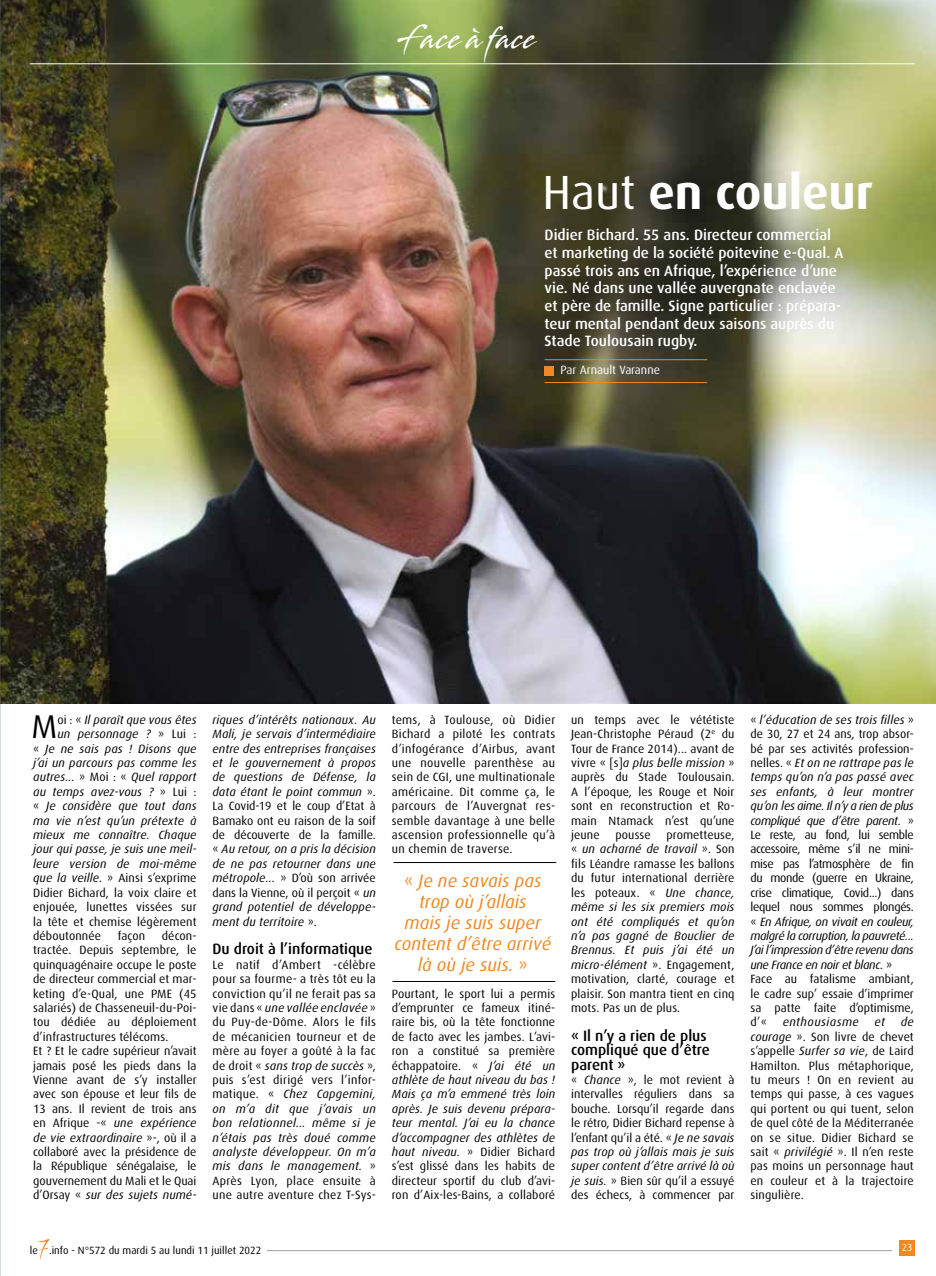
<style>
.page{position:relative;width:936px;height:1276px;background:#fff}
.page>*{position:absolute;margin:0;border:0;box-sizing:border-box;transform-origin:0 0}
.t1{font:700 48px "Dax";color:#fff}
.t2{font:33px "Dax";color:#000}
.t3{font:30px "Stingray";letter-spacing:.04em;color:#fff;scale:.74 1}
.t4{font:italic 18px/21px "Dax";letter-spacing:.005em;color:#f18821;text-align:center}
.t5{font:500 15px/17.7px "Dax";color:#fff}
.t6{font:500 15px/14.4px "Dax";color:#000}
.t7{font:12px/14.4px "Dax";color:#000;text-align:justify}
.t8{font:italic 12px/14.4px "Dax";letter-spacing:.01em;color:#000;text-align:justify}
.t9{font:12px/14.4px "Dax";letter-spacing:-.025em;color:#000}
.t10{font:12px "Dax";color:#fff}
.t11{font:italic 12px "Dax";letter-spacing:.04em;color:#000}
.t12{font:10.5px "Dax";color:#000}
.t13{font:10.2px "Dax";color:#fff}
.s1{font-weight:400}
.s2{font-style:normal}
.s3{font-style:italic}
</style>
<div class="page">
<img style="left:0;top:0;width:935px;height:703px">
<hr style="left:544px;top:359px;width:163px;height:1px;background:#f18825">
<div style="left:544px;top:366px;width:10px;height:9px;background:#f18821"></div>
<hr style="left:544px;top:382px;width:163px;height:1px;background:#f18825">
<hr style="left:30px;top:64px;width:884px;height:1px;background:#fff">
<div style="left:899px;top:1240px;width:15px;height:15px;background:#f18821"></div>
<hr style="left:393px;top:862px;width:163px;height:1px;background:#000">
<hr style="left:392px;top:981px;width:163px;height:1px;background:#000">
<hr style="left:267px;top:1250px;width:625px;height:1px;background:#9d9d9c">
<svg style="left:38px;top:1239px;width:11px;height:19px"></svg>
<h3 class="t3" style="left:399px;top:18px;width:186px">Face à face</h3>
<h1 class="t1" style="left:542px;top:166px;width:332px"><span class="s1">Haut</span> en couleur</h1>
<p class="t5" style="left:544px;top:226px;width:300px">Didier Bichard. 55 ans. Directeur commercial et marketing de la société poitevine e-Qual. A passé trois ans en Afrique, l’expérience d’une vie. Né dans une vallée auvergnate enclavée et père de famille. Signe particulier : prépara&shy;teur mental pendant deux saisons auprès du Stade Toulousain rugby.</p>
<p class="t10" style="left:560px;top:363px;width:101px">Par Arnault Varanne</p>
<h2 class="t2" style="left:31px;top:708px;width:27px">M</h2>
<p class="t8" style="left:57px;top:712px;width:140px"><span class="s2">oi : «</span> Il paraît que vous êtes</p>
<p class="t8" style="left:57px;top:727px;width:140px">un personnage ? <span class="s2">» Lui :</span></p>
<p class="t8" style="left:33px;top:741px;width:165px"><span class="s2">«</span> Je ne sais pas ! Disons que</p>
<p class="t8" style="left:33px;top:756px;width:165px">j’ai un parcours pas comme les</p>
<p class="t8" style="left:33px;top:770px;width:165px">autres... <span class="s2">» Moi : «</span> Quel rapport</p>
<p class="t8" style="left:33px;top:784px;width:165px">au temps avez-vous ? <span class="s2">» Lui :</span></p>
<p class="t8" style="left:33px;top:799px;width:165px"><span class="s2">«</span> Je considère que tout dans</p>
<p class="t8" style="left:33px;top:813px;width:165px">ma vie n’est qu’un prétexte à</p>
<p class="t8" style="left:33px;top:828px;width:165px">mieux me connaître. Chaque</p>
<p class="t8" style="left:33px;top:842px;width:165px">jour qui passe, je suis une meil-</p>
<p class="t8" style="left:33px;top:856px;width:165px">leure version de moi-même</p>
<p class="t7" style="left:33px;top:871px;width:165px"><span class="s3">que la veille.</span> » Ainsi s’exprime</p>
<p class="t7" style="left:33px;top:885px;width:165px">Didier Bichard, la voix claire et</p>
<p class="t7" style="left:33px;top:900px;width:165px">enjouée, lunettes vissées sur</p>
<p class="t7" style="left:33px;top:914px;width:165px">la tête et chemise légèrement</p>
<p class="t7" style="left:33px;top:928px;width:69px">déboutonnée</p>
<p class="t7" style="left:118px;top:928px;width:29px">façon</p>
<p class="t7" style="left:33px;top:928px;width:165px;text-align:left;text-indent:129px">décon&shy;tractée. Depuis septembre, le quinquagénaire occupe le poste de directeur commercial et mar&shy;keting d’e-Qual, une PME (45 salariés) de Chasseneuil-du-Poi&shy;tou dédiée au déploiement d’infrastructures télécoms.<br>Et ? Et le cadre supérieur n’avait jamais posé les pieds dans la<br>Vienne avant de s’y installer avec son épouse et leur fils de<br>13 ans. Il revient de trois ans en Afrique -« <span class="s3">une expérience de vie extraordinaire</span> »-, où il a collaboré avec la présidence de la République sénégalaise, le gouvernement du Mali et le Quai d’Orsay « <span class="s3">sur des sujets numé-</span></p>
<p class="t8" style="left:212px;top:712px;width:165px">riques d’intérêts nationaux. Au Mali, je servais d’intermédiaire entre des entreprises françaises et le gouvernement à propos de questions de Défense, la data étant le point commun <span class="s2">».<br>La Covid-19 et le coup d’Etat à Bamako ont eu raison de la soif de découverte de la famille. «</span> Au retour, on a pris la décision de ne pas retourner dans une métropole... <span class="s2">» D’où son arrivée dans la Vienne, où il perçoit «</span> un grand potentiel de développe&shy;ment du territoire <span class="s2">».</span></p>
<p class="t6" style="left:212px;top:942px;width:161px">Du droit à l’informatique</p>
<p class="t7" style="left:212px;top:957px;width:165px">Le natif d’Ambert -célèbre pour sa fourme- a très tôt eu la conviction qu’il ne ferait pas sa vie dans « <span class="s3">une vallée enclavée</span> » du Puy-de-Dôme. Alors le fils de mécanicien tourneur et de mère au foyer a goûté à la fac de droit « <span class="s3">sans trop de succès</span> », puis s’est dirigé vers l’infor&shy;matique. « <span class="s3">Chez Capgemini, on m’a dit que j’avais un bon relationnel... même si je n’étais pas très doué comme analyste développeur. On m’a mis dans le management.</span> » Après Lyon, place ensuite à une autre aventure chez T-Sys-</p>
<p class="t7" style="left:392px;top:712px;width:165px">tems, à Toulouse, où Didier Bichard a piloté les contrats d’infogérance d’Airbus, avant une nouvelle parenthèse au sein de CGI, une multinationale américaine. Dit comme ça, le parcours de l’Auvergnat res&shy;semble davantage à une belle ascension professionnelle qu’à un chemin de traverse.</p>
<h3 class="t4" style="left:394px;top:871px;width:158px"><span class="s2">«</span> Je ne savais pas trop où j’allais<br>mais je suis super content d’être arrivé là où je suis. <span class="s2">»</span></h3>
<p class="t7" style="left:392px;top:986px;width:165px">Pourtant, le sport lui a permis d’emprunter ce fameux itiné&shy;raire bis, où la tête fonctionne de facto avec les jambes. L’avi&shy;ron a constitué sa première échappatoire. « <span class="s3">J’ai été un athlète de haut niveau du bas !<br>Mais ça m’a emmené très loin après. Je suis devenu prépara&shy;teur mental. J’ai eu la chance d’accompagner des athlètes de haut niveau.</span> » Didier Bichard s’est glissé dans les habits de directeur sportif du club d’avi&shy;ron d’Aix-les-Bains, a collaboré</p>
<p class="t7" style="left:571px;top:712px;width:165px">un temps avec le vététiste Jean-Christophe Péraud (2<sup>e</sup> du Tour de France 2014)... avant de vivre « [s]<span class="s3">a plus belle mission</span> » auprès du Stade Toulousain.<br>A l’époque, les Rouge et Noir sont en reconstruction et Ro&shy;main Ntamack n’est qu’une jeune</p>
<p class="t7" style="left:571px;top:828px;width:165px;text-indent:95px">prometteuse, « <span class="s3">un acharné de travail</span> ». Son fils Léandre ramasse les ballons du futur international derrière les poteaux. « <span class="s3">Une chance, même si les six premiers mois ont été compliqués et qu’on n’a pas gagné de Bouclier de Brennus. Et puis j’ai été un micro-élément</span> ». Engagement, motivation, clarté, courage et plaisir. Son mantra tient en cinq mots. Pas un de plus.</p>
<p class="t6" style="left:571px;top:1028px;width:140px">« Il n’y a rien de plus compliqué que d’être parent »</p>
<p class="t7" style="left:571px;top:1072px;width:165px">« <span class="s3">Chance</span> », le mot revient à intervalles réguliers dans sa bouche. Lorsqu’il regarde dans le rétro, Didier Bichard repense à l’enfant qu’il a été. « <span class="s3">Je ne savais pas trop où j’allais mais je suis super content d’être arrivé là où je suis.</span> » Bien sûr qu’il a essuyé des échecs, à commencer par</p>
<p class="t7" style="left:615px;top:828px;width:37px">pousse</p>
<p class="t9" style="left:750px;top:712px;width:165px">« <span class="s3">l’éducation de ses trois filles</span> » de 30, 27 et 24 ans, trop absor&shy;bé par ses activités profession&shy;nelles. « <span class="s3">Et on ne rattrape pas le temps qu’on n’a pas passé avec ses enfants, à leur montrer qu’on les aime. Il n’y a rien de plus compliqué que d’être parent.</span> »<br>Le reste, au fond, lui semble accessoire, même s’il ne mini&shy;mise pas l’atmosphère de fin du monde (guerre en Ukraine, crise climatique, Covid...) dans lequel nous sommes plongés. « <span class="s3">En Afrique, on vivait en couleur, malgré la corruption, la pauvreté...<br>J’ai l’impression d’être revenu dans une France en noir et blanc.</span> »<br>Face au fatalisme ambiant, le cadre sup’ essaie d’imprimer sa patte faite d’optimisme, d’«</p>
<p class="t7" style="left:750px;top:1015px;width:165px;text-indent:150px"><span class="s3">de courage</span> ». Son livre de chevet s’appelle <span class="s3">Surfer sa vie</span>, de Laird Hamilton. Plus métaphorique, tu meurs ! On en revient au temps qui passe, à ces vagues qui portent ou qui tuent, selon de quel côté de la Méditerranée on se situe. Didier Bichard se sait « <span class="s3">privilégié</span> ». Il n’en reste pas moins un personnage haut en couleur et à la trajectoire singulière.</p>
<p class="t11" style="left:782px;top:1015px;width:78px">enthousiasme</p>
<p class="t8" style="left:874px;top:1015px;width:12px">et</p>
<p class="t12" style="left:30px;top:1244px;width:233px">le .info - N°572 du mardi 5 au lundi 11 juillet 2022</p>
<p class="t13" style="left:901px;top:1241px;width:12px">23</p>
</div>
